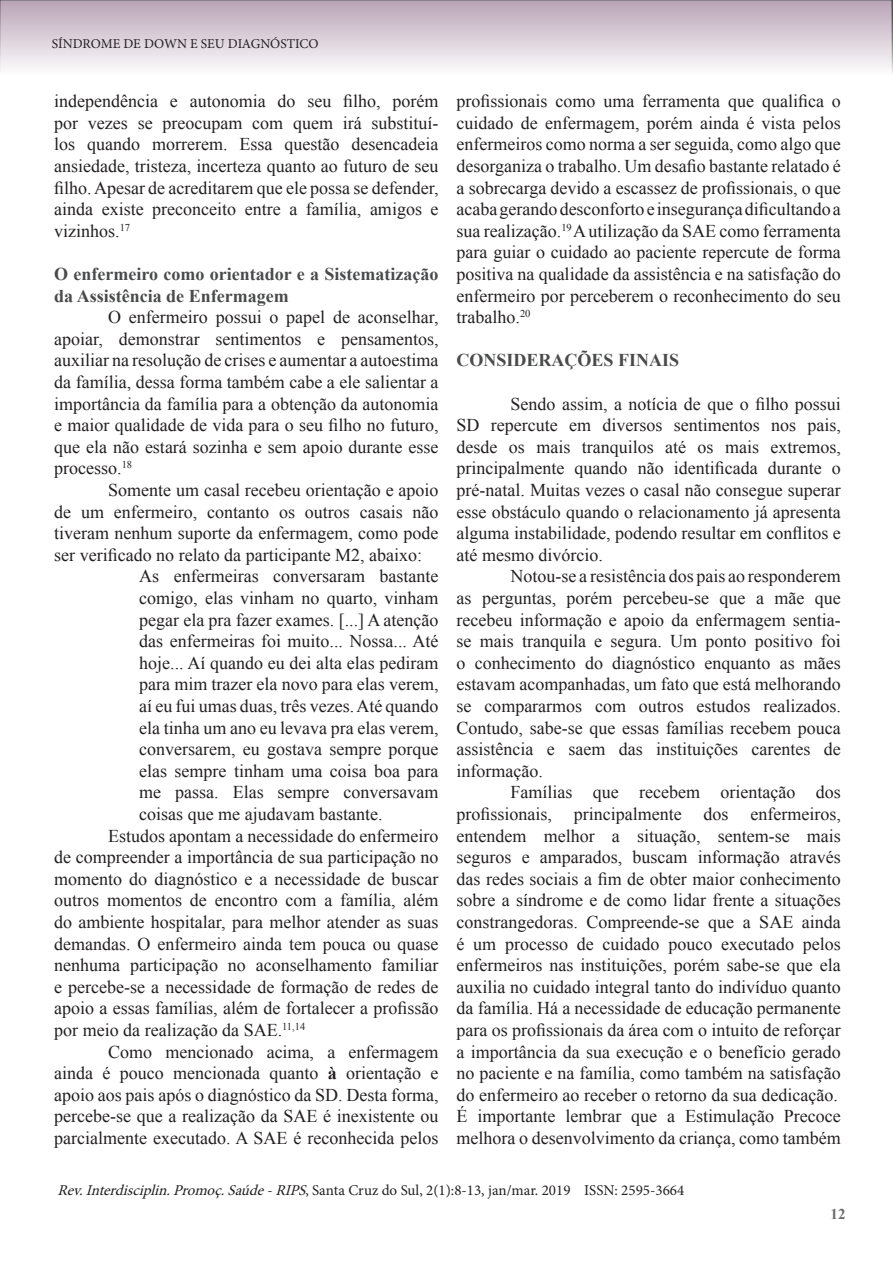
<style>
.page{position:relative;width:893px;height:1263px;background:#fff}
.page>*{position:absolute;margin:0;border:0;box-sizing:border-box;transform-origin:0 0}
.t1{font:18px/21.6px "Times New Roman";color:#231f20;text-align:justify}
.t2{font:700 18px/21.6px "Times New Roman";color:#494a4b}
.t3{font:15px "Minion Pro";color:#231f20}
.t4{font:700 15px "Times New Roman";color:#6c6d70}
.t5{font:13.5px "Minion Pro";letter-spacing:-.01em;color:#231f20}
.s1{font-weight:700}
.s2{font-style:italic}
</style>
<div class="page">
<svg style="left:0;top:0;width:892px;height:71px"></svg>
<svg style="left:892px;top:0;width:1px;height:74px"></svg>
<p class="t5" style="left:52px;top:35px;width:268px">SÍNDROME DE DOWN E SEU DIAGNÓSTICO</p>
<p class="t1" style="left:54px;top:90px;width:386px">independência e autonomia do seu filho, porém por vezes se preocupam com quem irá substituí&shy;los quando morrerem. Essa questão desencadeia ansiedade, tristeza, incerteza quanto ao futuro de seu filho. Apesar de acreditarem que ele possa se defender, ainda existe preconceito entre a família, amigos e vizinhos.<sup>17</sup></p>
<p class="t2" style="left:54px;top:263px;width:386px">O enfermeiro como orientador e a Sistematização da Assistência de Enfermagem</p>
<p class="t1" style="left:54px;top:306px;width:386px;text-indent:54px">O enfermeiro possui o papel de aconselhar, apoiar, demonstrar sentimentos e pensamentos, auxiliar na resolução de crises e aumentar a autoestima da família, dessa forma também cabe a ele salientar a importância da família para a obtenção da autonomia e maior qualidade de vida para o seu filho no futuro, que ela não estará sozinha e sem apoio durante esse processo.<sup>18</sup></p>
<p class="t1" style="left:54px;top:479px;width:386px;text-indent:54px">Somente um casal recebeu orientação e apoio de um enfermeiro, contanto os outros casais não tiveram nenhum suporte da enfermagem, como pode ser verificado no relato da participante M2, abaixo:</p>
<p class="t1" style="left:139px;top:565px;width:301px">As enfermeiras conversaram bastante comigo, elas vinham no quarto, vinham pegar ela pra fazer exames. [...] A atenção das enfermeiras foi muito... Nossa... Até hoje... Aí quando eu dei alta elas pediram para mim trazer ela novo para elas verem, aí eu fui umas duas, três vezes. Até quando ela tinha um ano eu levava pra elas verem, conversarem, eu gostava sempre porque elas sempre tinham uma coisa boa para me passa. Elas sempre conversavam coisas que me ajudavam bastante.</p>
<p class="t1" style="left:54px;top:824px;width:386px;text-indent:54px">Estudos apontam a necessidade do enfermeiro de compreender a importância de sua participação no momento do diagnóstico e a necessidade de buscar outros momentos de encontro com a família, além do ambiente hospitalar, para melhor atender as suas demandas. O enfermeiro ainda tem pouca ou quase nenhuma participação no aconselhamento familiar e percebe-se a necessidade de formação de redes de apoio a essas famílias, além de fortalecer a profissão por meio da realização da SAE.<sup>11,14</sup></p>
<p class="t1" style="left:54px;top:1040px;width:386px;text-indent:54px">Como mencionado acima, a enfermagem ainda é pouco mencionada quanto <span class="s1">à</span> orientação e apoio aos pais após o diagnóstico da SD. Desta forma, percebe-se que a realização da SAE é inexistente ou parcialmente executado. A SAE é reconhecida pelos</p>
<p class="t1" style="left:457px;top:90px;width:386px">profissionais como uma ferramenta que qualifica o cuidado de enfermagem, porém ainda é vista pelos enfermeiros como norma a ser seguida, como algo que desorganiza o trabalho. Um desafio bastante relatado é a sobrecarga devido a escassez de profissionais, o que acaba gerando desconforto e insegurança dificultando a sua realização.<sup>19</sup> A utilização da SAE como ferramenta para guiar o cuidado ao paciente repercute de forma positiva na qualidade da assistência e na satisfação do enfermeiro por perceberem o reconhecimento do seu trabalho.<sup>20</sup></p>
<p class="t2" style="left:457px;top:349px;width:224px">CONSIDERAÇÕES FINAIS</p>
<p class="t1" style="left:457px;top:392px;width:386px;text-indent:54px">Sendo assim, a notícia de que o filho possui SD repercute em diversos sentimentos nos pais, desde os mais tranquilos até os mais extremos, principalmente quando não identificada durante o pré-natal. Muitas vezes o casal não consegue superar esse obstáculo quando o relacionamento já apresenta alguma instabilidade, podendo resultar em conflitos e até mesmo divórcio.</p>
<p class="t1" style="left:457px;top:565px;width:386px;text-indent:54px">Notou-se a resistência dos pais ao responderem as perguntas, porém percebeu-se que a mãe que recebeu informação e apoio da enfermagem sentia&shy;se mais tranquila e segura. Um ponto positivo foi o conhecimento do diagnóstico enquanto as mães estavam acompanhadas, um fato que está melhorando se compararmos com outros estudos realizados.<br>Contudo, sabe-se que essas famílias recebem pouca assistência e saem das instituições carentes de informação.</p>
<p class="t1" style="left:457px;top:781px;width:386px;text-indent:54px">Famílias que recebem orientação dos profissionais, principalmente dos enfermeiros, entendem melhor a situação, sentem-se mais seguros e amparados, buscam informação através das redes sociais a fim de obter maior conhecimento sobre a síndrome e de como lidar frente a situações constrangedoras. Compreende-se que a SAE ainda é um processo de cuidado pouco executado pelos enfermeiros nas instituições, porém sabe-se que ela auxilia no cuidado integral tanto do indivíduo quanto da família. Há a necessidade de educação permanente para os profissionais da área com o intuito de reforçar a importância da sua execução e o benefício gerado no paciente e na família, como também na satisfação do enfermeiro ao receber o retorno da sua dedicação.</p>
<p class="t1" style="left:457px;top:1105px;width:386px">É importante lembrar que a Estimulação Precoce melhora o desenvolvimento da criança, como também</p>
<p class="t3" style="left:57px;top:1180px;width:628px"><span class="s2">Rev.Interdisciplin.Promoç.Saúde-RIPS</span>, Santa Cruz do Sul, 2(1):8-13, jan/mar. 2019 ISSN: 2595-3664</p>
<p class="t4" style="left:831px;top:1204px;width:16px">12</p>
</div>
